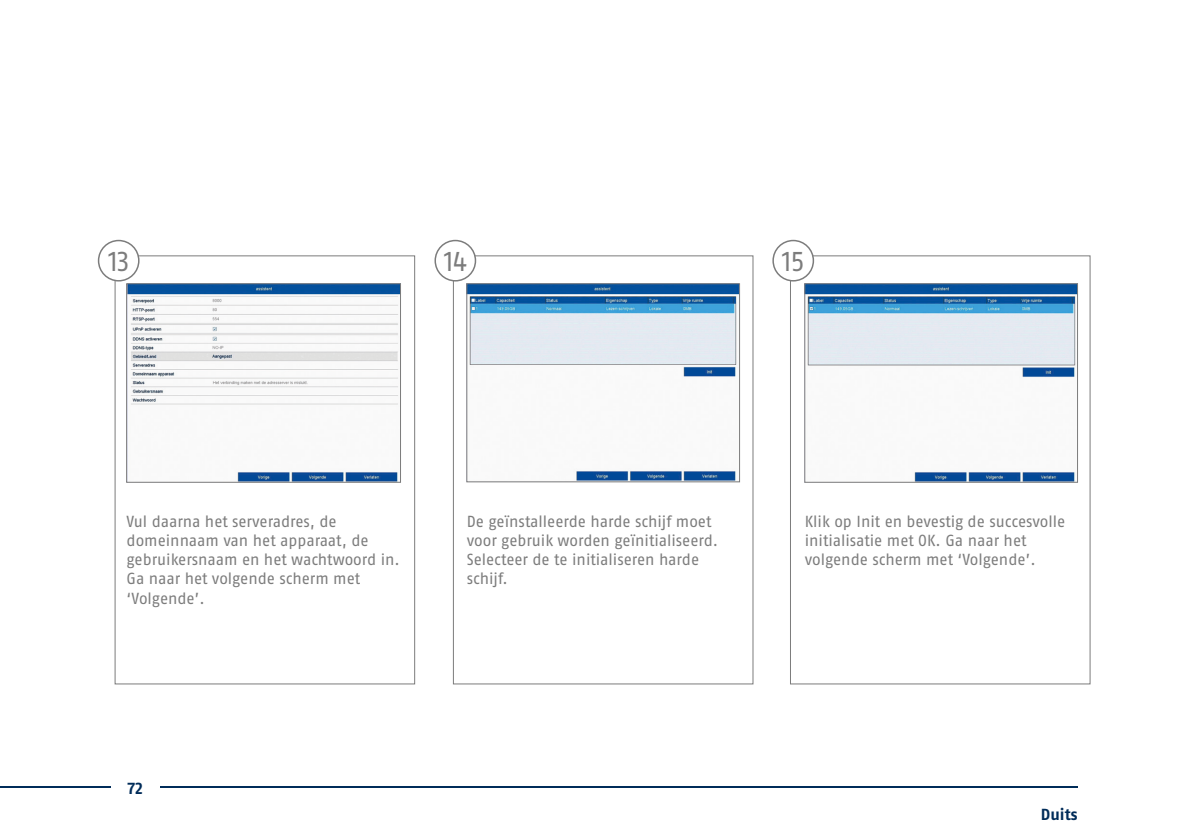
<style>
.page{position:relative;width:1191px;height:840px;background:#fff}
.page>*{position:absolute;margin:0;border:0;box-sizing:border-box;transform-origin:0 0}
.t1{font:27.2px "ABUS Fago Pro";color:#7c7c7c;scale:.94 1}
.t2{font:16px/19.2px "ABUS Fago Pro";letter-spacing:-.005em;color:#7c7c7c}
.t3{font:700 16px "ABUS Fago Pro";color:#002c59}
</style>
<div class="page">
<hr style="left:0;top:786px;width:110px;height:1px;background:#002c59">
<hr style="left:160px;top:786px;width:917px;height:1px;background:#002c59">
<div style="left:115px;top:255px;width:300px;height:429px;border:1px solid #7c7c7c"></div>
<div style="left:99px;top:240px;width:40px;height:40px;background:#fff;border-radius:50%"></div>
<div style="left:98px;top:240px;width:41px;height:41px;border:1px solid #7c7c7c;border-radius:50%"></div>
<img style="left:128px;top:285px;width:271px;height:195px">
<div style="left:126px;top:283px;width:275px;height:199px;border:1px solid #7c7c7c"></div>
<div style="left:453px;top:255px;width:300px;height:429px;border:1px solid #7c7c7c"></div>
<div style="left:435px;top:240px;width:40px;height:40px;background:#fff;border-radius:50%"></div>
<div style="left:434px;top:240px;width:42px;height:41px;border:1px solid #7c7c7c;border-radius:50%"></div>
<img style="left:468px;top:285px;width:270px;height:195px">
<div style="left:466px;top:283px;width:274px;height:199px;border:1px solid #7c7c7c"></div>
<div style="left:790px;top:255px;width:300px;height:429px;border:1px solid #7c7c7c"></div>
<div style="left:773px;top:240px;width:40px;height:40px;background:#fff;border-radius:50%"></div>
<div style="left:772px;top:240px;width:42px;height:41px;border:1px solid #7c7c7c;border-radius:50%"></div>
<img style="left:806px;top:285px;width:269px;height:195px">
<div style="left:804px;top:283px;width:273px;height:199px;border:1px solid #7c7c7c"></div>
<h1 class="t1" style="left:108px;top:245px;width:24px">13</h1>
<h1 class="t1" style="left:444px;top:245px;width:26px">14</h1>
<h1 class="t1" style="left:782px;top:245px;width:26px">15</h1>
<p class="t2" style="left:127px;top:511px;width:275px">Vul daarna het serveradres, de domeinnaam van het apparaat, de gebruikersnaam en het wachtwoord in.<br>Ga naar het volgende scherm met ‘Volgende’.</p>
<p class="t2" style="left:467px;top:511px;width:253px">De geïnstalleerde harde schijf moet voor gebruik worden geïnitialiseerd.<br>Selecteer de te initialiseren harde schijf.</p>
<p class="t3" style="left:127px;top:778px;width:17px">72</p>
<p class="t2" style="left:804px;top:511px;width:262px">Klik op Init en bevestig de succesvolle initialisatie met OK. Ga naar het volgende scherm met ‘Volgende’.</p>
<p class="t3" style="left:1041px;top:804px;width:38px">Duits</p>
</div>
